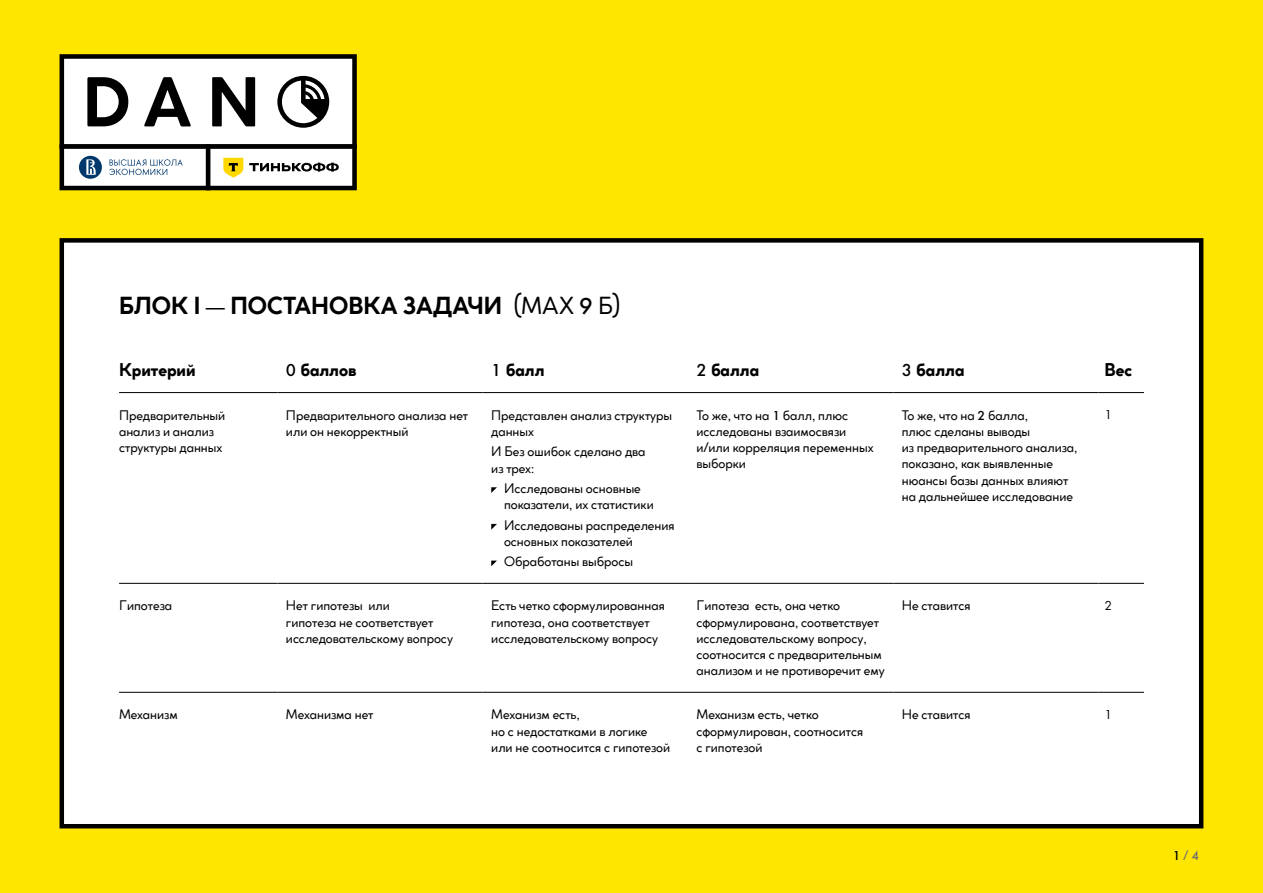
<style>
.page{position:relative;width:1263px;height:893px;background:#ffe600}
.page>*{position:absolute;margin:0;border:0;box-sizing:border-box;transform-origin:0 0}
.t1{font:700 24px "Cocogoose Classic Trial";color:#000}
.t2{font:700 18px "Cocogoose Classic Trial";color:#000}
.t3{font:13.5px/16.2px "Cocogoose Classic Trial";color:#000}
.t4{font:500 13.5px "Futura New";color:#000}
.t5{font:13.5px "Futura New";color:#000}
.s1{font-weight:400}
.s2{font-family:"Futura New";font-weight:500}
.s3{font-family:"Cocogoose Classic Trial";font-weight:400;color:#706f6f}
.s4{color:#706f6f}
</style>
<div class="page">
<div style="left:62px;top:240px;width:1139px;height:586px;background:#fff"></div>
<div style="left:60px;top:238px;width:1143px;height:590px;border:4px solid #000"></div>
<svg style="left:60px;top:54px;width:297px;height:136px;background:#b9bab8"></svg>
<hr style="left:119px;top:392px;width:158px;height:1px;background:#000">
<hr style="left:277px;top:392px;width:206px;height:1px;background:#000">
<hr style="left:483px;top:392px;width:205px;height:1px;background:#000">
<hr style="left:688px;top:392px;width:205px;height:1px;background:#000">
<hr style="left:893px;top:392px;width:205px;height:1px;background:#000">
<hr style="left:1098px;top:392px;width:46px;height:1px;background:#000">
<hr style="left:119px;top:583px;width:158px;height:1px;background:#000">
<hr style="left:277px;top:583px;width:206px;height:1px;background:#000">
<hr style="left:483px;top:583px;width:205px;height:1px;background:#000">
<hr style="left:688px;top:583px;width:205px;height:1px;background:#000">
<hr style="left:893px;top:583px;width:205px;height:1px;background:#000">
<hr style="left:1098px;top:583px;width:46px;height:1px;background:#000">
<hr style="left:119px;top:692px;width:158px;height:1px;background:#000">
<hr style="left:277px;top:692px;width:206px;height:1px;background:#000">
<hr style="left:483px;top:692px;width:205px;height:1px;background:#000">
<hr style="left:688px;top:692px;width:205px;height:1px;background:#000">
<hr style="left:893px;top:692px;width:205px;height:1px;background:#000">
<hr style="left:1098px;top:692px;width:46px;height:1px;background:#000">
<svg style="left:491px;top:487px;width:6px;height:6px"></svg>
<svg style="left:491px;top:524px;width:6px;height:6px"></svg>
<svg style="left:491px;top:561px;width:6px;height:5px"></svg>
<h1 class="t1" style="left:119px;top:287px;width:503px">БЛОК I — ПОСТАНОВКА ЗАДАЧИ <span class="s1">(МАХ</span> <span class="s2">9</span> <span class="s1">Б)</span></h1>
<h2 class="t2" style="left:119px;top:356px;width:78px">Критерий</h2>
<h2 class="t2" style="left:286px;top:356px;width:72px"><span class="s2">0</span> баллов</h2>
<h2 class="t2" style="left:491px;top:356px;width:55px"><span class="s2">1</span> балл</h2>
<h2 class="t2" style="left:696px;top:356px;width:64px"><span class="s2">2</span> балла</h2>
<h2 class="t2" style="left:902px;top:356px;width:64px"><span class="s2">3</span> балла</h2>
<h2 class="t2" style="left:1104px;top:356px;width:29px">Вес</h2>
<p class="t3" style="left:119px;top:406px;width:108px">Предварительный анализ и анализ структуры данных</p>
<p class="t3" style="left:286px;top:406px;width:184px">Предварительного анализа нет или он некорректный</p>
<p class="t3" style="left:491px;top:406px;width:182px">Представлен анализ структуры данных</p>
<p class="t3" style="left:696px;top:406px;width:179px">То же, что на <span class="s2">1</span> балл, плюс исследованы взаимосвязи и/или корреляция переменных выборки</p>
<p class="t3" style="left:902px;top:406px;width:177px">То же, что на <span class="s2">2</span> балла,<br>плюс сделаны выводы<br>из предварительного анализа, показано, как выявленные нюансы базы данных влияют на дальнейшее исследование</p>
<p class="t5" style="left:1104px;top:407px;width:9px">1</p>
<p class="t3" style="left:491px;top:443px;width:156px">И Без ошибок сделано два из трех:</p>
<p class="t3" style="left:504px;top:480px;width:151px">Исследованы основные показатели, их статистики</p>
<p class="t3" style="left:504px;top:516px;width:172px">Исследованы распределения основных показателей</p>
<p class="t3" style="left:504px;top:553px;width:131px">Обработаны выбросы</p>
<p class="t3" style="left:119px;top:597px;width:55px">Гипотеза</p>
<p class="t3" style="left:286px;top:597px;width:168px">Нет гипотезы или<br>гипотеза не соответствует исследовательскому вопросу</p>
<p class="t3" style="left:491px;top:597px;width:175px">Есть четко сформулированная гипотеза, она соответствует исследовательскому вопросу</p>
<p class="t3" style="left:696px;top:597px;width:190px">Гипотеза есть, она четко сформулирована, соответствует исследовательскому вопросу, соотносится с предварительным анализом и не противоречит ему</p>
<p class="t3" style="left:902px;top:597px;width:70px">Не ставится</p>
<p class="t5" style="left:1104px;top:598px;width:9px">2</p>
<p class="t3" style="left:119px;top:706px;width:60px">Механизм</p>
<p class="t3" style="left:286px;top:706px;width:89px">Механизма нет</p>
<p class="t3" style="left:491px;top:706px;width:180px">Механизм есть,<br>но с недостатками в логике или не соотносится с гипотезой</p>
<p class="t3" style="left:696px;top:706px;width:168px">Механизм есть, четко сформулирован, соотносится с гипотезой</p>
<p class="t3" style="left:902px;top:706px;width:70px">Не ставится</p>
<p class="t5" style="left:1104px;top:707px;width:9px">1</p>
<p class="t4" style="left:1173px;top:847px;width:28px">1 <span class="s3">/</span> <span class="s4">4</span></p>
</div>
